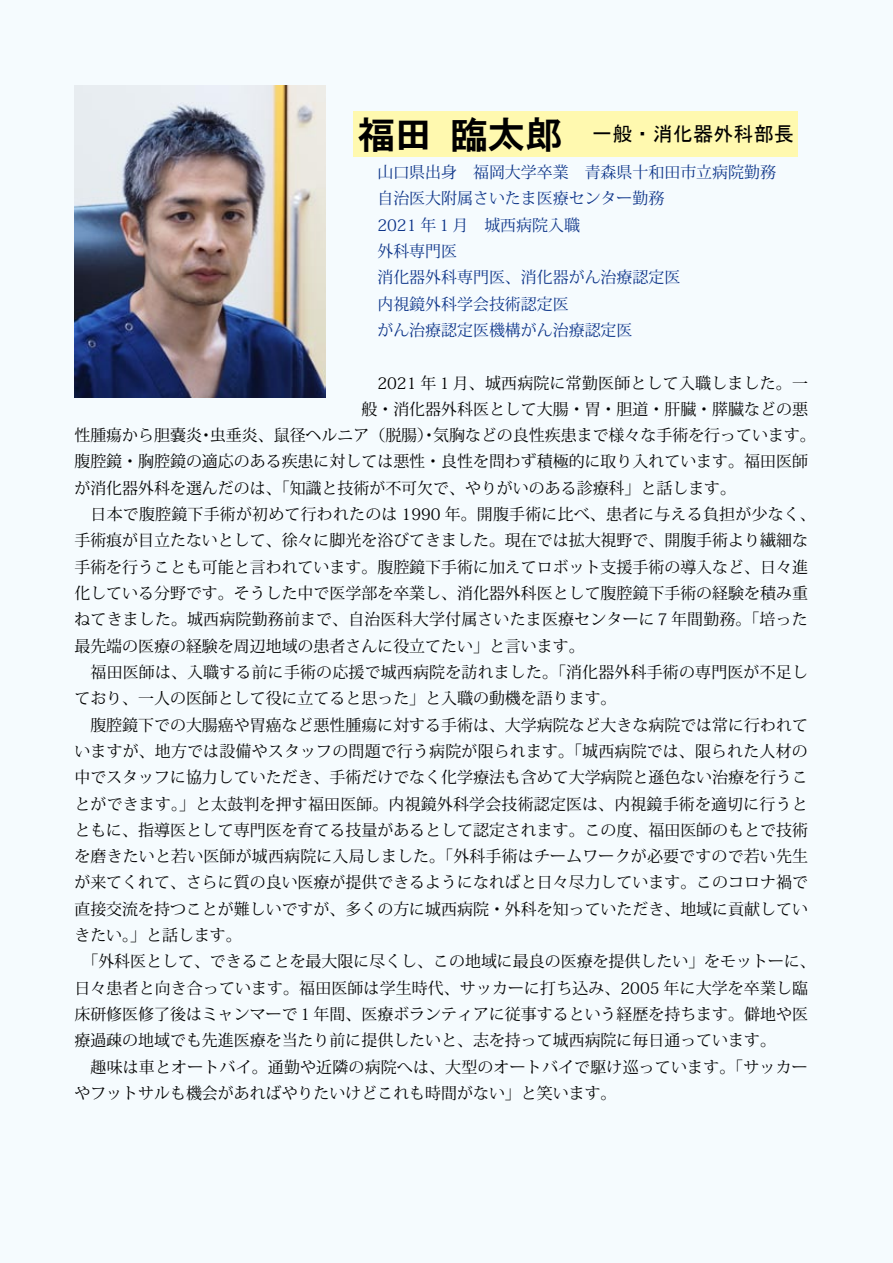
<style>
.page{position:relative;width:893px;height:1263px;background:#f5fbfe}
.page>*{position:absolute;margin:0;border:0;box-sizing:border-box;transform-origin:0 0}
.t1{font:37.2px "HG Gothic E";color:#000}
.t2{font:20.25px "MS P Gothic";color:#000}
.t3{font:15.9px/26.2px "Koz Min Pro";color:#000}
.t4{font:15.9px/26.2px "Koz Min Pro";color:#0b3388}
</style>
<div class="page">
<div style="left:353px;top:111px;width:445px;height:46px;background:#fff9af"></div>
<img style="left:74px;top:85px;width:252px;height:312px">
<h1 class="t1" style="left:358px;top:115px;width:76px">福田</h1>
<h1 class="t1" style="left:451px;top:115px;width:113px">臨太郎</h1>
<p class="t2" style="left:592px;top:124px;width:203px">一般・消化器外科部長</p>
<p class="t4" style="left:377px;top:158px;width:400px">山口県出身　福岡大学卒業　青森県十和田市立病院勤務自治医大附属さいたま医療センター勤務<br>2021 年１月　城西病院入職<br>外科専門医<br>消化器外科専門医、消化器がん治療認定医<br>内視鏡外科学会技術認定医<br>がん治療認定医機構がん治療認定医</p>
<p class="t3" style="left:361px;top:369px;width:448px">　2021 年１月、城西病院に常勤医師として入職しました。一般・消化器外科医として大腸・胃・胆道・肝臓・膵臓などの悪</p>
<p class="t3" style="left:433px;top:422px;width:384px">気胸などの良性疾患まで様々な手術を行っています。</p>
<p class="t3" style="left:74px;top:422px;width:743px">性腫瘍から胆嚢炎<br>腹腔鏡・胸腔鏡の適応のある疾患に対しては悪性・良性を問わず積極的に取り入れています。福田医師が消化器外科を選んだのは、「知識と技術が不可欠で、やりがいのある診療科」と話します。<br>　日本で腹腔鏡下手術が初めて行われたのは 1990 年。開腹手術に比べ、患者に与える負担が少なく、手術痕が目立たないとして、徐々に脚光を浴びてきました。現在では拡大視野で、開腹手術より繊細な手術を行うことも可能と言われています。腹腔鏡下手術に加えてロボット支援手術の導入など、日々進化している分野です。そうした中で医学部を卒業し、消化器外科医として腹腔鏡下手術の経験を積み重ねてきました。城西病院勤務前まで、自治医科大学付属さいたま医療センターに７年間勤務。「培った最先端の医療の経験を周辺地域の患者さんに役立てたい」と言います。<br>　福田医師は、入職する前に手術の応援で城西病院を訪れました。「消化器外科手術の専門医が不足しており、一人の医師として役に立てると思った」と入職の動機を語ります。<br>　腹腔鏡下での大腸癌や胃癌など悪性腫瘍に対する手術は、大学病院など大きな病院では常に行われていますが、地方では設備やスタッフの問題で行う病院が限られます。「城西病院では、限られた人材の中でスタッフに協力していただき、手術だけでなく化学療法も含めて大学病院と遜色ない治療を行うことができます。」と太鼓判を押す福田医師。内視鏡外科学会技術認定医は、内視鏡手術を適切に行うとともに、指導医として専門医を育てる技量があるとして認定されます。この度、福田医師のもとで技術を磨きたいと若い医師が城西病院に入局しました。「外科手術はチームワークが必要ですので若い先生が来てくれて、さらに質の良い医療が提供できるようになればと日々尽力しています。このコロナ禍で直接交流を持つことが難しいですが、多くの方に城西病院・外科を知っていただき、地域に貢献していきたい。」と話します。<br>　「外科医として、できることを最大限に尽くし、この地域に最良の医療を提供したい」をモットーに、日々患者と向き合っています。福田医師は学生時代、サッカーに打ち込み、2005 年に大学を卒業し臨床研修医修了後はミャンマーで１年間、医療ボランティアに従事するという経歴を持ちます。僻地や医療過疎の地域でも先進医療を当たり前に提供したいと、志を持って城西病院に毎日通っています。<br>　趣味は車とオートバイ。通勤や近隣の病院へは、大型のオートバイで駆け巡っています。「サッカーやフットサルも機会があればやりたいけどこれも時間がない」と笑います。</p>
<p class="t3" style="left:210px;top:422px;width:229px">虫垂炎、鼠径ヘルニア（脱腸）・</p>
<p class="t3" style="left:198px;top:422px;width:17px">・</p>
</div>
